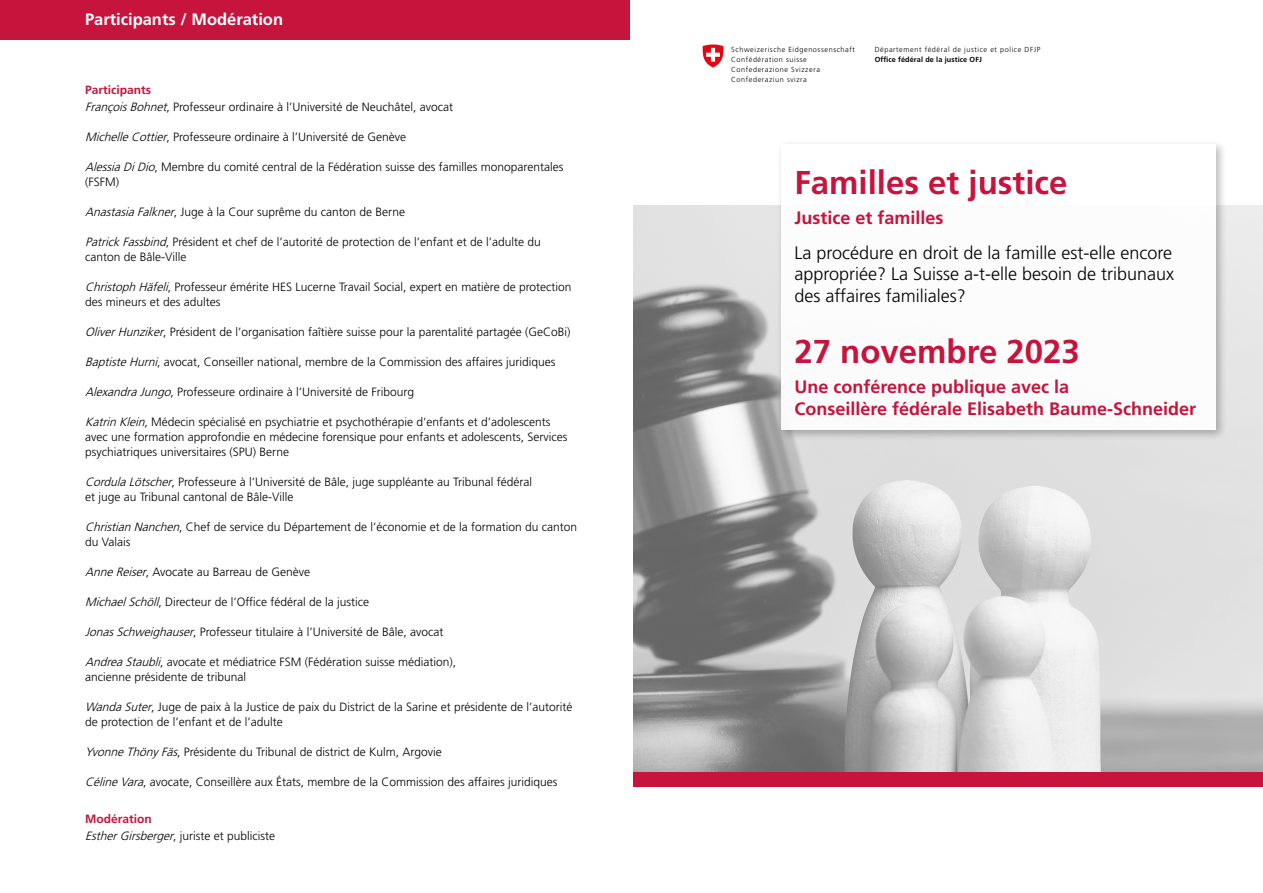
<style>
.page{position:relative;width:1263px;height:893px;background:#fff}
.page>*{position:absolute;margin:0;border:0;box-sizing:border-box;transform-origin:0 0}
.t1{font:700 33px "Frutiger LT Std";color:#c6143d}
.t2{font:300 18px/21.6px "Frutiger LT Std";color:#000;text-align:justify}
.t3{font:700 18px/21.6px "Frutiger LT Std";color:#c6143d}
.t4{font:700 16.5px "Frutiger LT Std";color:#fff}
.t5{font:300 12px/15px "Frutiger LT Std";color:#000}
.t6{font:300 7.35px/10.1px "Frutiger LT Com";letter-spacing:.08em;color:#000}
.t7{font:700 7.35px "Frutiger LT Com";letter-spacing:.015em;color:#000}
.s1{font-weight:700;color:#c6143d}
.s2{font-style:italic}
</style>
<div class="page">
<img style="left:634px;top:206px;width:629px;height:566px">
<div style="left:776px;top:140px;width:452px;height:302px;background:#000;opacity:.3"></div>
<div style="left:781px;top:145px;width:435px;height:285px;background:#fff"></div>
<svg style="left:703px;top:44px;width:21px;height:23px"></svg>
<div style="left:634px;top:772px;width:629px;height:15px;background:#c6143d"></div>
<div style="left:0;top:0;width:629px;height:40px;background:#c6143d"></div>
<h3 class="t4" style="left:85px;top:10px;width:200px">Participants / Modération</h3>
<p class="t5" style="left:85px;top:82px;width:370px;line-height:17.1px"><span class="s1">Participants<br></span><span class="s2">FrançoisBohnet</span>, Professeur ordinaire à l’Université de Neuchâtel, avocat</p>
<p class="t5" style="left:85px;top:130px;width:323px"><span class="s2">MichelleCottier</span>, Professeure ordinaire à l’Université de Genève</p>
<p class="t5" style="left:85px;top:160px;width:480px"><span class="s2">AlessiaDiDio</span>, Membre du comité central de la Fédération suisse des familles monoparentales (FSFM)</p>
<p class="t5" style="left:85px;top:205px;width:322px"><span class="s2">AnastasiaFalkner</span>, Juge à la Cour suprême du canton de Berne</p>
<p class="t5" style="left:85px;top:235px;width:457px"><span class="s2">PatrickFassbind</span>, Président et chef de l’autorité de protection de l’enfant et de l’adulte du canton de Bâle-Ville</p>
<p class="t5" style="left:85px;top:280px;width:488px"><span class="s2">ChristophHäfeli</span>, Professeur émérite HES Lucerne Travail Social, expert en matière de protection des mineurs et des adultes</p>
<p class="t5" style="left:85px;top:325px;width:487px"><span class="s2">OliverHunziker</span>, Président de l’organisation faîtière suisse pour la parentalité partagée (GeCoBi)</p>
<p class="t5" style="left:85px;top:355px;width:472px"><span class="s2">BaptisteHurni</span>, avocat, Conseiller national, membre de la Commission des affaires juridiques</p>
<p class="t5" style="left:85px;top:385px;width:331px"><span class="s2">AlexandraJungo</span>, Professeure ordinaire à l’Université de Fribourg</p>
<p class="t5" style="left:85px;top:415px;width:484px"><span class="s2">KatrinKlein</span>, Médecin spécialisé en psychiatrie et psychothérapie d‘enfants et d‘adolescents avec une formation approfondie en médecine forensique pour enfants et adolescents, Services psychiatriques universitaires (SPU) Berne</p>
<p class="t5" style="left:85px;top:475px;width:448px"><span class="s2">CordulaLötscher</span>, Professeure à l’Université de Bâle, juge suppléante au Tribunal fédéral et juge au Tribunal cantonal de Bâle-Ville</p>
<p class="t5" style="left:85px;top:520px;width:494px"><span class="s2">ChristianNanchen</span>, Chef de service du Département de l’économie et de la formation du canton du Valais</p>
<p class="t5" style="left:85px;top:565px;width:226px"><span class="s2">AnneReiser</span>, Avocate au Barreau de Genève</p>
<p class="t5" style="left:85px;top:595px;width:286px"><span class="s2">MichaelSchöll</span>, Directeur de l’Office fédéral de la justice</p>
<p class="t5" style="left:85px;top:625px;width:360px"><span class="s2">JonasSchweighauser</span>, Professeur titulaire à l’Université de Bâle, avocat</p>
<p class="t5" style="left:85px;top:655px;width:373px"><span class="s2">AndreaStaubli</span>, avocate et médiatrice FSM (Fédération suisse médiation), ancienne présidente de tribunal</p>
<p class="t5" style="left:85px;top:700px;width:489px"><span class="s2">WandaSuter</span>, Juge de paix à la Justice de paix du District de la Sarine et présidente de l’autorité de protection de l’enfant et de l’adulte</p>
<p class="t5" style="left:85px;top:745px;width:358px"><span class="s2">YvonneThönyFäs</span>, Présidente du Tribunal de district de Kulm, Argovie</p>
<p class="t5" style="left:85px;top:775px;width:474px"><span class="s2">CélineVara</span>, avocate, Conseillère aux États, membre de la Commission des affaires juridiques</p>
<p class="t5" style="left:85px;top:810px;width:191px;line-height:17.1px"><span class="s1">Modération<br></span><span class="s2">EstherGirsberger</span>, juriste et publiciste</p>
<p class="t6" style="left:731px;top:44px;width:125px">Schweizerische Eidgenossenschaft<br>Confédération suisse<br>Confederazione Svizzera<br>Confederaziun svizra</p>
<p class="t6" style="left:875px;top:44px;width:167px">Département fédéral de justice et police DFJP</p>
<p class="t7" style="left:875px;top:55px;width:109px">Office fédéral de la justice OFJ</p>
<h1 class="t1" style="left:794px;top:163px;width:275px">Familles et justice</h1>
<h2 class="t3" style="left:794px;top:207px;width:151px">Justice et familles</h2>
<h2 class="t2" style="left:794px;top:242px;width:381px">La procédure en droit de la famille est-elle encore appropriée? La Suisse a-t-elle besoin de tribunaux des affaires familiales?</h2>
<h1 class="t1" style="left:794px;top:332px;width:287px">27 novembre 2023</h1>
<h2 class="t3" style="left:794px;top:376px;width:403px">Une conférence publique avec la<br>Conseillère fédérale Elisabeth Baume-Schneider</h2>
</div>
